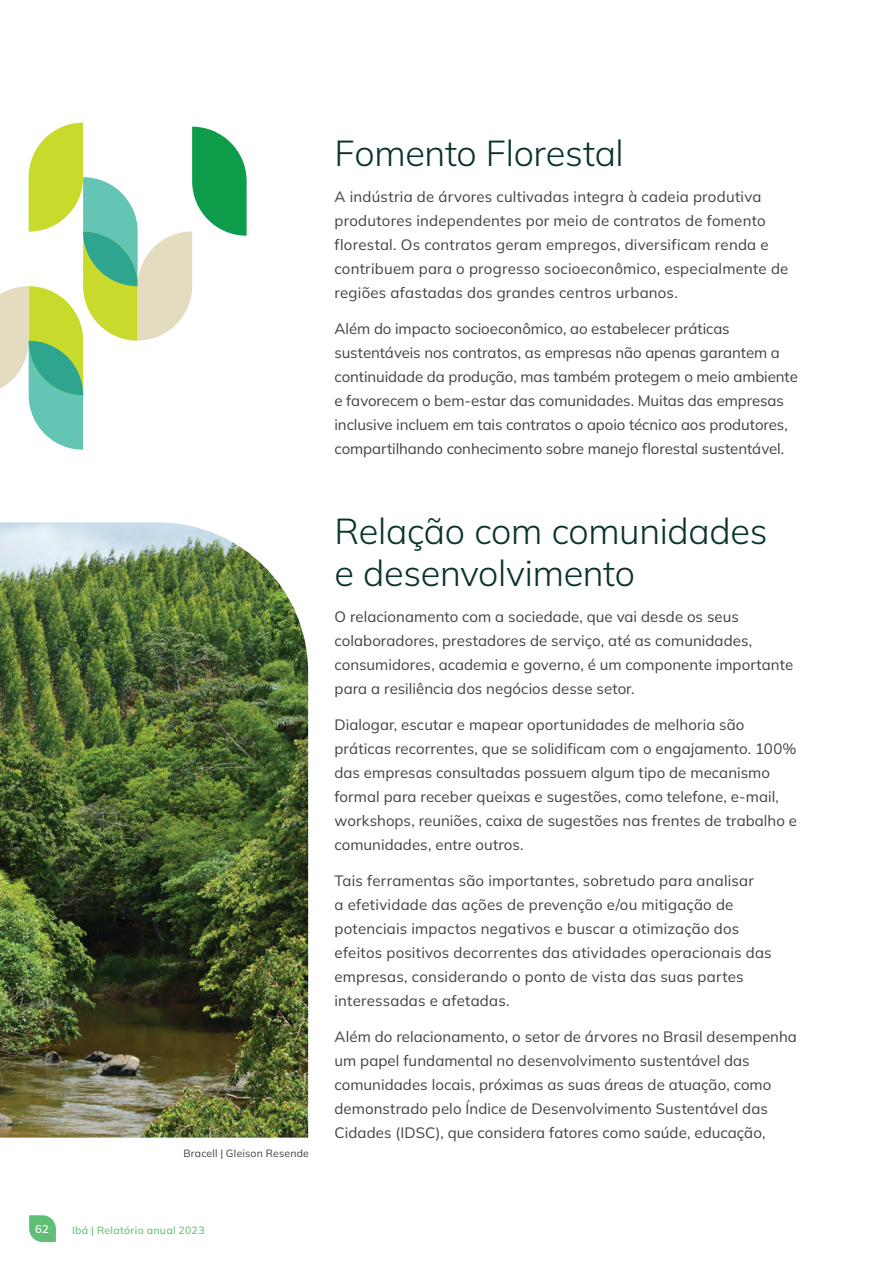
<style>
.page{position:relative;width:893px;height:1263px;background:#fff}
.page>*{position:absolute;margin:0;border:0;box-sizing:border-box;transform-origin:0 0}
.t1{font:300 36px/42px "Mulish";letter-spacing:-.01em;color:#0a332e}
.t2{font:15px/24px "Mulish";letter-spacing:.005em;color:#414042}
.t3{font:600 11.25px "Mulish";color:#fff}
.t4{font:500 10.5px "Mulish";letter-spacing:.03em;color:#61be77}
.t5{font:10.5px "Mulish";letter-spacing:.02em;color:#414042}
</style>
<div class="page">
<svg style="left:29px;top:1215px;width:27px;height:27px"></svg>
<img style="left:0;top:522px;width:308px;height:615px">
<svg style="left:0;top:123px;width:247px;height:327px"></svg>
<p class="t5" style="left:183px;top:1146px;width:127px">Bracell | Gleison Resende</p>
<h1 class="t1" style="left:334px;top:131px;width:291px">Fomento Florestal</h1>
<p class="t2" style="left:334px;top:184px;width:455px">A indústria de árvores cultivadas integra à cadeia produtiva produtores independentes por meio de contratos de fomento florestal. Os contratos geram empregos, diversificam renda e contribuem para o progresso socioeconômico, especialmente de regiões afastadas dos grandes centros urbanos.</p>
<p class="t2" style="left:334px;top:316px;width:465px">Além do impacto socioeconômico, ao estabelecer práticas sustentáveis nos contratos, as empresas não apenas garantem a continuidade da produção, mas também protegem o meio ambiente e favorecem o bem-estar das comunidades. Muitas das empresas inclusive incluem em tais contratos o apoio técnico aos produtores, compartilhando conhecimento sobre manejo florestal sustentável.</p>
<h1 class="t1" style="left:334px;top:509px;width:435px">Relação com comunidades e desenvolvimento</h1>
<p class="t2" style="left:334px;top:604px;width:460px">O relacionamento com a sociedade, que vai desde os seus colaboradores, prestadores de serviço, até as comunidades, consumidores, academia e governo, é um componente importante para a resiliência dos negócios desse setor.</p>
<p class="t2" style="left:334px;top:712px;width:464px">Dialogar, escutar e mapear oportunidades de melhoria são práticas recorrentes, que se solidificam com o engajamento. 100% das empresas consultadas possuem algum tipo de mecanismo formal para receber queixas e sugestões, como telefone, e-mail, workshops, reuniões, caixa de sugestões nas frentes de trabalho e comunidades, entre outros.</p>
<p class="t2" style="left:334px;top:868px;width:439px">Tais ferramentas são importantes, sobretudo para analisar<br>a efetividade das ações de prevenção e/ou mitigação de potenciais impactos negativos e buscar a otimização dos efeitos positivos decorrentes das atividades operacionais das empresas, considerando o ponto de vista das suas partes interessadas e afetadas.</p>
<p class="t2" style="left:334px;top:1024px;width:464px">Além do relacionamento, o setor de árvores no Brasil desempenha um papel fundamental no desenvolvimento sustentável das comunidades locais, próximas as suas áreas de atuação, como demonstrado pelo Índice de Desenvolvimento Sustentável das Cidades (IDSC), que considera fatores como saúde, educação,</p>
<p class="t3" style="left:35px;top:1221px;width:15px">62</p>
<p class="t4" style="left:72px;top:1223px;width:134px">Ibá | Relatório anual 2023</p>
</div>
